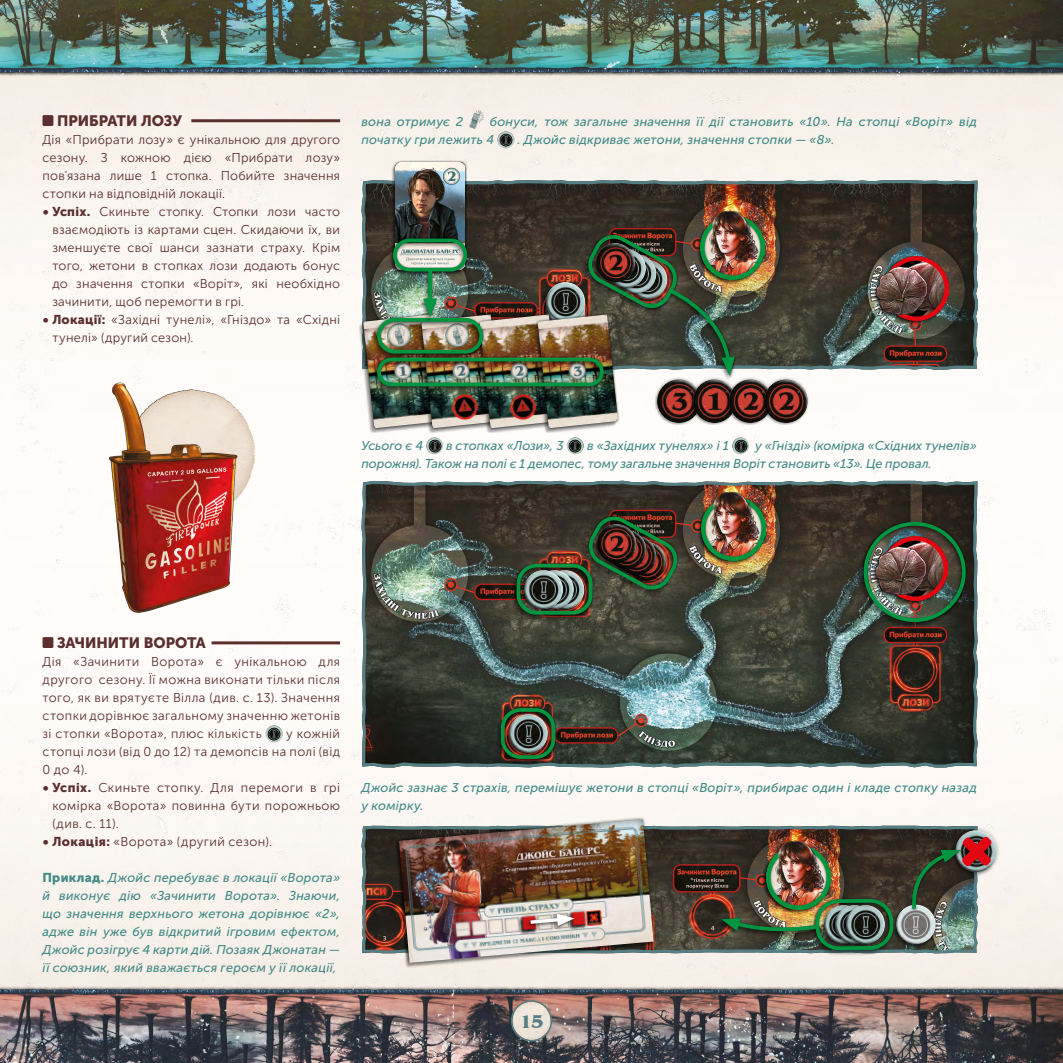
<style>
.page{position:relative;width:1063px;height:1063px;background:#fff}
.page>*{position:absolute;margin:0;border:0;box-sizing:border-box;transform-origin:0 0}
.t1{font:700 19.5px "AG Benguiat Cyr";color:#557f84}
.t2{font:15px "Museo Sans Cyrl 900";color:#5b2f2e}
.t3{font:12.75px/18px "Museo Sans Cyrl 300";letter-spacing:.025em;color:#5b2f2e;text-align:justify}
.t4{font:italic 12.75px/18px "Museo Sans Cyrillic 500";letter-spacing:.015em;color:#438b88}
.t5{font:italic 12.75px/18px "Museo Sans Cyrillic 500";letter-spacing:-.005em;color:#438b88}
.s1{font-family:"Museo Sans Cyrl 900"}
.s2{font-family:"Museo Sans Cyrillic 900";font-style:normal}
</style>
<div class="page">
<svg style="left:0;top:72px;width:1063px;height:4px;background:#9e9a95"></svg>
<img style="left:594px;top:0;width:469px;height:72px">
<svg style="left:0;top:986px;width:1063px;height:4px;background:#b3afaa"></svg>
<img style="left:146px;top:990px;width:917px;height:73px">
<img style="left:0;top:990px;width:146px;height:73px">
<img style="left:0;top:0;width:593px;height:72px">
<img style="left:512px;top:1002px;width:39px;height:38px;border-radius:19px">
<div style="left:511px;top:1000px;width:41px;height:41px;border:2px solid #557f84;border-radius:50%"></div>
<img style="left:360px;top:824px;width:619px;height:158px">
<div style="left:43px;top:115px;width:10px;height:11px;background:#5b2f2e"></div>
<div style="left:43px;top:637px;width:10px;height:11px;background:#5b2f2e"></div>
<img style="left:266px;top:725px;width:17px;height:17px;border-radius:9px">
<img style="left:469px;top:110px;width:15px;height:19px">
<img style="left:497px;top:131px;width:17px;height:17px;border-radius:9px">
<img style="left:426px;top:437px;width:17px;height:17px;border-radius:9px">
<img style="left:567px;top:437px;width:17px;height:17px;border-radius:9px">
<img style="left:732px;top:437px;width:17px;height:17px;border-radius:9px">
<img style="left:395px;top:815px;width:263px;height:152px">
<hr style="left:191px;top:119px;width:149px;height:3px;background:#5b2f2e">
<hr style="left:212px;top:641px;width:128px;height:3px;background:#5b2f2e">
<img style="left:63px;top:324px;width:219px;height:337px">
<svg style="left:360px;top:179px;width:619px;height:213px;background:#524c44"></svg>
<div style="left:725px;top:376px;width:50px;height:49px;background:#fbf8f6"></div>
<div style="left:736px;top:378px;width:38px;height:38px;background:#fff;opacity:.75"></div>
<div style="left:727px;top:382px;width:42px;height:42px;background:#000;opacity:.75"></div>
<div style="left:761px;top:376px;width:49px;height:49px;background:#fefbf9"></div>
<div style="left:771px;top:378px;width:38px;height:38px;background:#fff;opacity:.75"></div>
<div style="left:762px;top:382px;width:42px;height:42px;background:#000;opacity:.75"></div>
<div style="left:696px;top:210px;width:69px;height:73px;background:#000;opacity:.75"></div>
<img style="left:701px;top:210px;width:63px;height:69px">
<div style="left:873px;top:256px;width:76px;height:68px;background:#000;opacity:.75"></div>
<img style="left:877px;top:256px;width:71px;height:64px">
<div style="left:393px;top:160px;width:74px;height:111px;background:#000;opacity:.75"></div>
<img style="left:395px;top:162px;width:70px;height:72px">
<div style="left:359px;top:316px;width:83px;height:117px;background:#000;opacity:.35"></div>
<img style="left:361px;top:234px;width:374px;height:197px">
<img style="left:360px;top:479px;width:619px;height:291px">
<div style="left:697px;top:491px;width:69px;height:74px;background:#000;opacity:.75"></div>
<img style="left:701px;top:492px;width:64px;height:68px">
<img style="left:766px;top:840px;width:64px;height:4px">
<img style="left:719px;top:844px;width:186px;height:166px">
<div style="left:892px;top:901px;width:47px;height:47px;background:#000;opacity:.35"></div>
<div style="left:901px;top:902px;width:37px;height:37px;background:#fff;opacity:.75"></div>
<div style="left:893px;top:907px;width:40px;height:38px;background:#000;opacity:.75"></div>
<img style="left:580px;top:508px;width:106px;height:90px">
<div style="left:511px;top:562px;width:83px;height:58px;background:#000;opacity:.5"></div>
<div style="left:515px;top:562px;width:79px;height:54px;background:#000;opacity:.5"></div>
<div style="left:517px;top:564px;width:76px;height:51px;border:4px solid #009641;border-radius:18px"></div>
<div style="left:495px;top:707px;width:62px;height:57px;background:#000;opacity:.5"></div>
<div style="left:500px;top:707px;width:56px;height:53px;background:#000;opacity:.5"></div>
<div style="left:501px;top:708px;width:54px;height:51px;border:4px solid #009641;border-radius:18px"></div>
<div style="left:858px;top:520px;width:109px;height:108px;background:#000;opacity:.5"></div>
<div style="left:863px;top:520px;width:104px;height:104px;background:#000;opacity:.5"></div>
<div style="left:864px;top:522px;width:102px;height:100px;border:4px solid #009641;border-radius:50%"></div>
<svg style="left:911px;top:820px;width:97px;height:93px;background:#807972"></svg>
<p class="t2" style="left:57px;top:112px;width:126px">ПРИБРАТИ ЛОЗУ</p>
<p class="t3" style="left:43px;top:131px;width:299px">Дія «Прибрати лозу» є унікальною для другого сезону. З кожною дією «Прибрати лозу» пов’язана лише 1 стопка. Побийте значення стопки на відповідній локації.</p>
<p class="t3" style="left:52px;top:203px;width:289px;text-indent:-10px"><span class="s1">• Успіх.</span> Скиньте стопку. Стопки лози часто взаємодіють із картами сцен. Скидаючи їх, ви зменшуєте свої шанси зазнати страху. Крім того, жетони в стопках лози додають бонус до значення стопки «Воріт», які необхідно зачинити, щоб перемогти в грі.</p>
<p class="t3" style="left:52px;top:311px;width:289px;text-indent:-10px"><span class="s1">• Локації:</span> «Західні тунелі», «Гніздо» та «Східні тунелі» (другий сезон).</p>
<p class="t4" style="left:361px;top:113px;width:617px;text-indent:128px">бонуси, тож загальне значення її дії становить «10». На стопці «Воріт» від початку гри лежить 4</p>
<p class="t4" style="left:361px;top:113px;width:103px">вона отримує 2</p>
<p class="t4" style="left:518px;top:131px;width:319px">. Джойс відкриває жетони, значення стопки — «8».</p>
<p class="t5" style="left:361px;top:437px;width:617px;text-indent:394px">у «Гнізді» (комірка «Східних тунелів» порожня). Також на полі є 1 демопес, тому загальне значення Воріт становить «13». Це провал.</p>
<p class="t4" style="left:361px;top:437px;width:63px">Усього є 4</p>
<p class="t5" style="left:446px;top:437px;width:119px">в стопках «Лози», 3</p>
<p class="t5" style="left:587px;top:437px;width:143px">в «Західних тунелях» і 1</p>
<p class="t2" style="left:57px;top:634px;width:150px">ЗАЧИНИТИ ВОРОТА</p>
<p class="t3" style="left:43px;top:653px;width:299px">Дія «Зачинити Ворота» є унікальною для другого сезону. Її можна виконати тільки після того, як ви врятуєте Вілла (див. с. 13). Значення стопки дорівнює загальному значенню жетонів зі стопки «Ворота», плюс кількість</p>
<p class="t3" style="left:43px;top:725px;width:299px;text-indent:244px">у кожній стопці лози (від 0 до 12) та демопсів на полі (від 0 до 4).</p>
<p class="t3" style="left:52px;top:779px;width:289px;text-indent:-10px"><span class="s1">• Успіх.</span> Скиньте стопку. Для перемоги в грі комірка «Ворота» повинна бути порожньою (див. с. 11).</p>
<p class="t3" style="left:43px;top:833px;width:231px"><span class="s1">• Локація:</span> «Ворота» (другий сезон).</p>
<p class="t4" style="left:43px;top:869px;width:299px;text-align:justify"><span class="s2">Приклад.</span> Джойс перебуває в локації «Ворота» й виконує дію «Зачинити Ворота». Знаючи, що значення верхнього жетона дорівнює «2», адже він уже був відкритий ігровим ефектом, Джойс розігрує 4 карти дій. Позаяк Джонатан — її союзник, який вважається героєм у її локації,</p>
<p class="t4" style="left:361px;top:779px;width:617px">Джойс зазнає 3 страхів, перемішує жетони в стопці «Воріт», прибирає один і кладе стопку назад у комірку.</p>
<h1 class="t1" style="left:519px;top:1010px;width:26px">15</h1>
</div>
